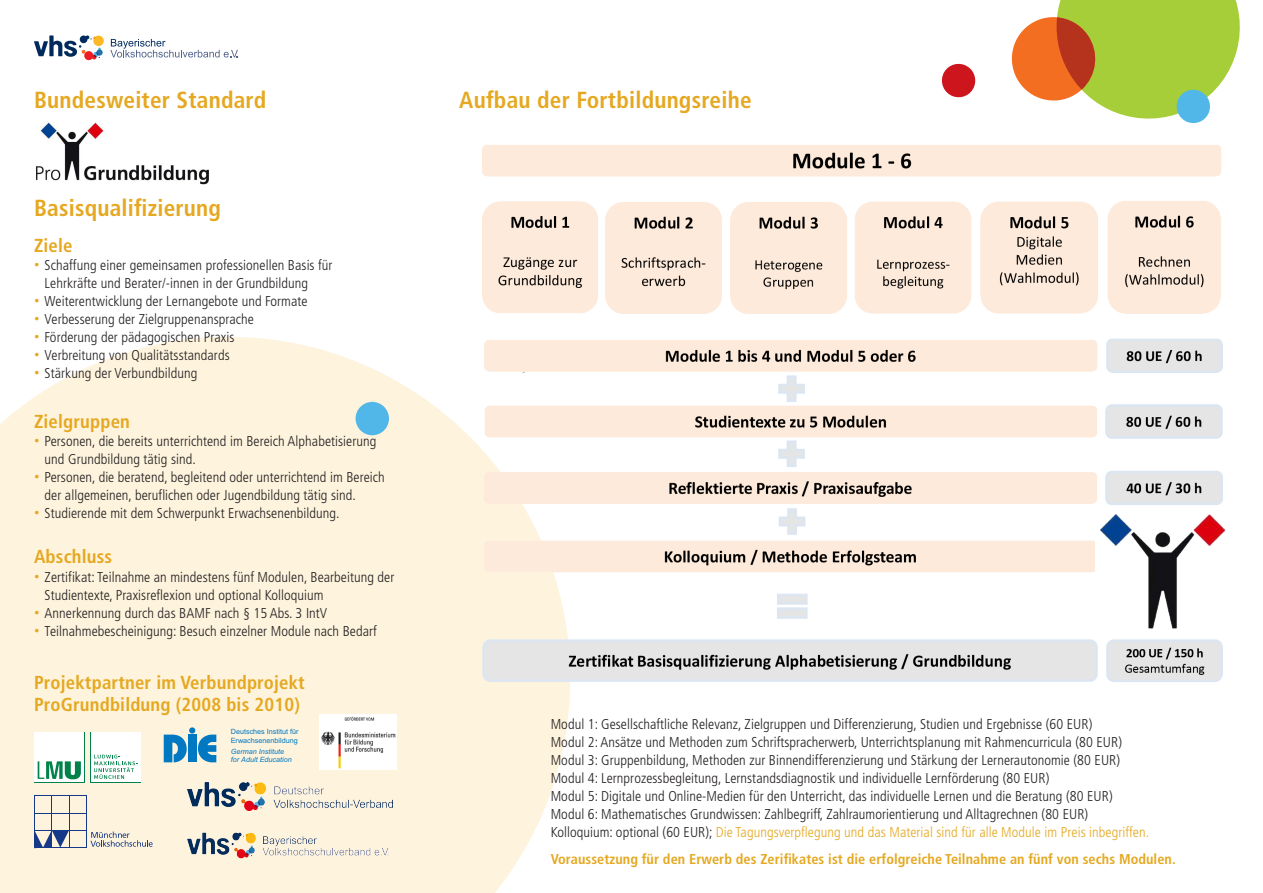
<style>
.page{position:relative;width:1263px;height:893px;background:#fff}
.page>*{position:absolute;margin:0;border:0;box-sizing:border-box;transform-origin:0 0}
.bvv_Flyer_Headline_2{font:700 condensed 23.25px "Frutiger LT Std";letter-spacing:.01em;color:#e5a820}
.bvv_Flyer_Headline_1{font:700 condensed 23.25px "Frutiger LT Std";letter-spacing:.01em;color:#e5a820}
.bvv_Flyer_Headline_2-2{font:700 condensed 18.75px/22.5px "Frutiger LT Std";letter-spacing:.01em;color:#e5a820}
.bvv_Flyer_Text{font:300 condensed 14.25px/18px "Frutiger LT Std";letter-spacing:.005em;color:#231f20}
.bvv_Flyer_Text-2{font:300 condensed 14.25px "Frutiger LT Std";letter-spacing:.005em;color:#e5a820}
.bvv_Flyer_Text-3{font:700 condensed 14.25px "Frutiger LT Std";letter-spacing:.005em;color:#e5a820}
.t1{font:7.2px/8.7px "Arial";color:#0079c2}
.t2{font:italic 7.2px/8.7px "Arial";color:#0079c2}
.s1{color:#231f20}
</style>
<div class="page">
<svg style="left:0;top:337px;width:570px;height:556px;background:#fdf3df"></svg>
<div style="left:356px;top:402px;width:33px;height:33px;background:#50b7e8;border-radius:50%"></div>
<svg style="left:34px;top:35px;width:70px;height:25px"></svg>
<svg style="left:110px;top:39px;width:128px;height:19px"></svg>
<svg style="left:941px;top:63px;width:35px;height:35px"></svg>
<svg style="left:1011px;top:0;width:229px;height:124px"></svg>
<img style="left:460px;top:145px;width:766px;height:555px">
<img style="left:36px;top:122px;width:173px;height:63px">
<hr style="left:34px;top:795px;width:1px;height:53px;background:#153888">
<hr style="left:34px;top:795px;width:53px;height:1px;background:#153888">
<hr style="left:34px;top:813px;width:53px;height:1px;background:#153888">
<hr style="left:34px;top:830px;width:53px;height:1px;background:#153888">
<hr style="left:34px;top:847px;width:53px;height:1px;background:#153888">
<hr style="left:51px;top:795px;width:1px;height:53px;background:#153888">
<hr style="left:69px;top:795px;width:1px;height:53px;background:#153888">
<hr style="left:86px;top:795px;width:1px;height:53px;background:#153888">
<svg style="left:35px;top:831px;width:34px;height:16px"></svg>
<svg style="left:90px;top:831px;width:63px;height:16px"></svg>
<div style="left:34px;top:732px;width:51px;height:51px;background:#01824a"></div>
<div style="left:34px;top:732px;width:50px;height:50px;background:#fff"></div>
<div style="left:90px;top:732px;width:51px;height:51px;background:#01824a"></div>
<div style="left:91px;top:732px;width:50px;height:50px;background:#fff"></div>
<svg style="left:38px;top:761px;width:43px;height:18px"></svg>
<svg style="left:94px;top:755px;width:44px;height:24px"></svg>
<svg style="left:164px;top:727px;width:52px;height:35px;background:#5ea6cc"></svg>
<img style="left:187px;top:828px;width:205px;height:41px">
<img style="left:187px;top:783px;width:205px;height:28px">
<img style="left:320px;top:715px;width:76px;height:55px">
<svg style="left:35px;top:353px;width:4px;height:4px"></svg>
<svg style="left:35px;top:371px;width:4px;height:4px"></svg>
<svg style="left:35px;top:439px;width:4px;height:3px"></svg>
<svg style="left:35px;top:475px;width:4px;height:3px"></svg>
<svg style="left:35px;top:511px;width:4px;height:3px"></svg>
<svg style="left:35px;top:575px;width:4px;height:4px"></svg>
<svg style="left:35px;top:611px;width:4px;height:4px"></svg>
<svg style="left:35px;top:629px;width:4px;height:4px"></svg>
<p class="bvv_Flyer_Headline_2" style="left:34px;top:86px;width:234px">Bundesweiter Standard</p>
<p class="bvv_Flyer_Headline_2" style="left:34px;top:194px;width:189px">Basisqualifizierung</p>
<p class="bvv_Flyer_Headline_2-2" style="left:34px;top:234px;width:40px">Ziele</p>
<p class="bvv_Flyer_Text" style="left:45px;top:256px;width:289px">Schaffung einer gemeinsamen professionellen Basis für<br>Lehrkräfte und Berater/-innen in der Grundbildung</p>
<p class="bvv_Flyer_Text" style="left:45px;top:292px;width:264px">Weiterentwicklung der Lernangebote und Formate</p>
<p class="bvv_Flyer_Text" style="left:45px;top:310px;width:211px">Verbesserung der Zielgruppenansprache</p>
<p class="bvv_Flyer_Text" style="left:45px;top:328px;width:191px">Förderung der pädagogischen Praxis</p>
<p class="bvv_Flyer_Text" style="left:45px;top:346px;width:187px">Verbreitung von Qualitätsstandards</p>
<p class="bvv_Flyer_Text" style="left:45px;top:364px;width:154px">Stärkung der Verbundbildung</p>
<p class="bvv_Flyer_Headline_2-2" style="left:34px;top:410px;width:98px">Zielgruppen</p>
<p class="bvv_Flyer_Text" style="left:45px;top:432px;width:333px">Personen, die bereits unterrichtend im Bereich Alphabetisierung und Grundbildung tätig sind.</p>
<p class="bvv_Flyer_Text" style="left:45px;top:468px;width:342px">Personen, die beratend, begleitend oder unterrichtend im Bereich der allgemeinen, beruflichen oder Jugendbildung tätig sind.</p>
<p class="bvv_Flyer_Text" style="left:45px;top:504px;width:296px">Studierende mit dem Schwerpunkt Erwachsenenbildung.</p>
<p class="bvv_Flyer_Headline_2-2" style="left:34px;top:545px;width:80px">Abschluss</p>
<p class="bvv_Flyer_Text" style="left:45px;top:568px;width:351px">Zertifikat: Teilnahme an mindestens fünf Modulen, Bearbeitung der<br>Studientexte, Praxisreflexion und optional Kolloquium</p>
<p class="bvv_Flyer_Text" style="left:45px;top:604px;width:284px">Annerkennung durch das BAMF nach § 15 Abs. 3 IntV</p>
<p class="bvv_Flyer_Text" style="left:45px;top:622px;width:334px">Teilnahmebescheinigung: Besuch einzelner Module nach Bedarf</p>
<p class="bvv_Flyer_Headline_2-2" style="left:34px;top:671px;width:272px">Projektpartner im Verbundprojekt<br>ProGrundbildung (2008 bis 2010)</p>
<p class="t1" style="left:231px;top:727px;width:69px">Deutsches Institut für<br>Erwachsenenbildung</p>
<p class="t2" style="left:231px;top:747px;width:63px">German Institute for Adult Education</p>
<p class="bvv_Flyer_Headline_1" style="left:459px;top:86px;width:294px">Aufbau der Fortbildungsreihe</p>
<p class="bvv_Flyer_Text" style="left:551px;top:715px;width:543px">Modul 1: Gesellschaftliche Relevanz, Zielgruppen und Differenzierung, Studien und Ergebnisse (60 EUR)</p>
<p class="bvv_Flyer_Text" style="left:551px;top:733px;width:573px">Modul 2: Ansätze und Methoden zum Schriftspracherwerb, Unterrichtsplanung mit Rahmencurricula (80 EUR)</p>
<p class="bvv_Flyer_Text" style="left:551px;top:751px;width:571px">Modul 3: Gruppenbildung, Methoden zur Binnendifferenzierung und Stärkung der Lernerautonomie (80 EUR)</p>
<p class="bvv_Flyer_Text" style="left:551px;top:769px;width:500px">Modul 4: Lernprozessbegleitung, Lernstandsdiagnostik und individuelle Lernförderung (80 EUR)</p>
<p class="bvv_Flyer_Text" style="left:551px;top:787px;width:563px">Modul 5: Digitale und Online-Medien für den Unterricht, das individuelle Lernen und die Beratung (80 EUR)</p>
<p class="bvv_Flyer_Text" style="left:551px;top:805px;width:539px">Modul 6: Mathematisches Grundwissen: Zahlbegriff, Zahlraumorientierung und Alltagrechnen (80 EUR)</p>
<p class="bvv_Flyer_Text-2" style="left:551px;top:824px;width:600px"><span class="s1">Kolloquium: optional (60 EUR);</span> Die Tagungsverpflegung und das Material sind für alle Module im Preis inbegriffen.</p>
<p class="bvv_Flyer_Text-3" style="left:551px;top:851px;width:627px">Voraussetzung für den Erwerb des Zerifikates ist die erfolgreiche Teilnahme an fünf von sechs Modulen.</p>
</div>
